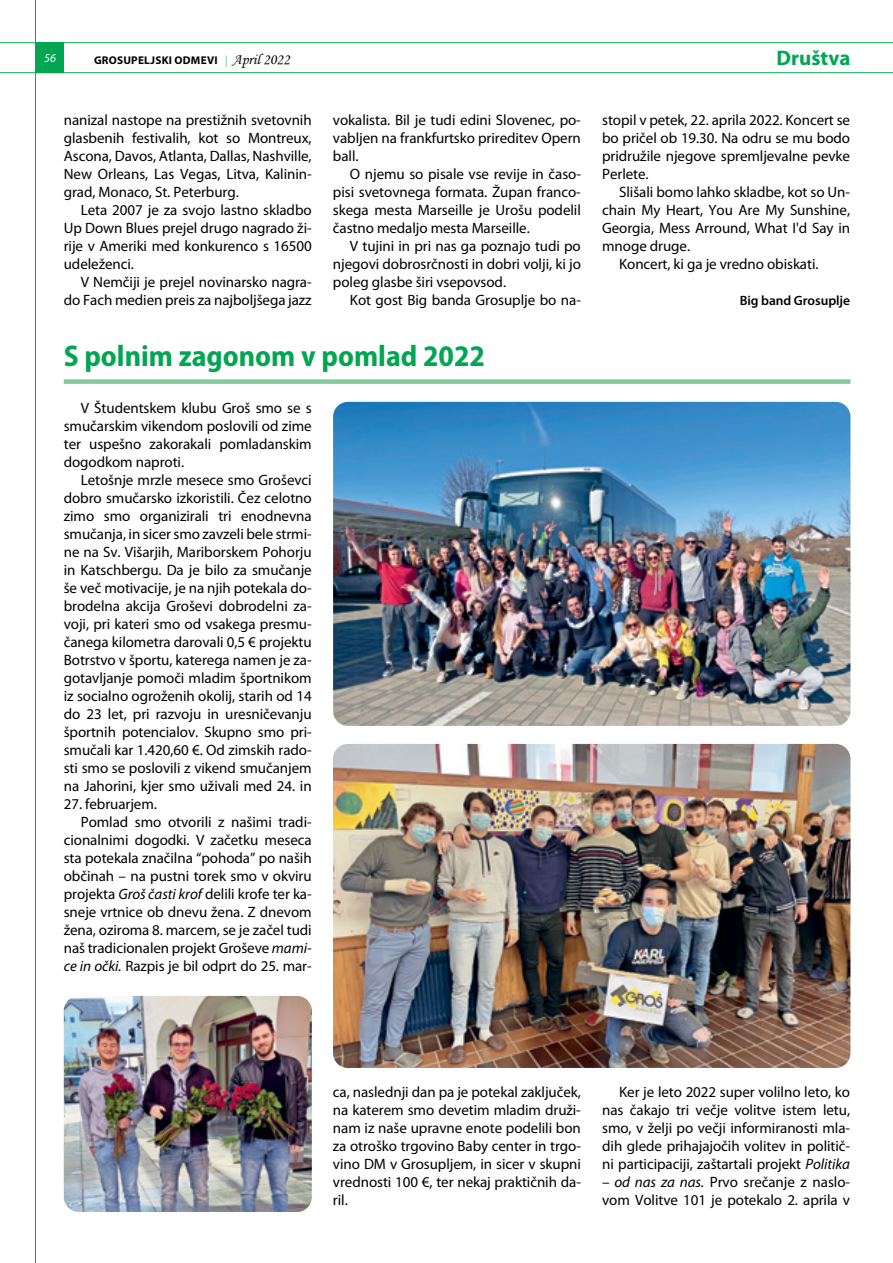
<style>
.page{position:relative;width:893px;height:1263px;background:#fff}
.page>*{position:absolute;margin:0;border:0;box-sizing:border-box;transform-origin:0 0}
.t1{font:700 semi-condensed 30px "Myriad Pro";color:#00a651}
.t2{font:700 21px "Myriad Pro";color:#00a651}
.t3{font:15px/18px "Myriad Pro";letter-spacing:-.005em;color:#000;text-align:justify}
.t4{font:600 13.5px "Myriad Pro";letter-spacing:-.005em;color:#000}
.t5{font:italic 12px "Myriad Pro";color:#fff}
.t6{font:700 11.25px "Myriad Pro";letter-spacing:.02em;color:#000}
.s1{font-weight:300;color:#00a651}
.s2{font-family:"Monotype Corsiva";font-weight:400;font-size:15px}
.s3{font-style:italic}
</style>
<div class="page">
<hr style="left:0;top:42px;width:893px;height:1px;background:#00a651">
<hr style="left:0;top:72px;width:893px;height:1px;background:#00a651">
<hr style="left:35px;top:0;width:1px;height:1263px;background:#00a651">
<div style="left:36px;top:42px;width:28px;height:31px;background:#00a651"></div>
<div style="left:64px;top:379px;width:786px;height:5px;background:#82ca9c"></div>
<img style="left:333px;top:402px;width:517px;height:324px">
<img style="left:333px;top:744px;width:517px;height:324px">
<img style="left:64px;top:996px;width:248px;height:216px">
<p class="t5" style="left:44px;top:51px;width:13px">56</p>
<p class="t6" style="left:94px;top:52px;width:197px">GROSUPELJSKI ODMEVI <span class="s1">|</span> <span class="s2">April 2022</span></p>
<h2 class="t2" style="left:777px;top:44px;width:75px">Društva</h2>
<p class="t3" style="left:64px;top:111px;width:249px">nanizal nastope na prestižnih svetovnih glasbenih festivalih, kot so Montreux, Ascona, Davos, Atlanta, Dallas, Nashville, New Orleans, Las Vegas, Litva, Kalinin&shy;grad, Monaco, St. Peterburg.</p>
<p class="t3" style="left:64px;top:201px;width:249px;text-indent:17px">Leta 2007 je za svojo lastno skladbo Up Down Blues prejel drugo nagrado ži&shy;rije v Ameriki med konkurenco s 16500 udeleženci.</p>
<p class="t3" style="left:64px;top:273px;width:249px;text-align:right">V Nemčiji je prejel novinarsko nagra&shy;do Fach medien preis za najboljšega jazz</p>
<p class="t3" style="left:333px;top:111px;width:249px">vokalista. Bil je tudi edini Slovenec, po&shy;vabljen na frankfurtsko prireditev Opern ball.</p>
<p class="t3" style="left:333px;top:165px;width:249px;text-indent:17px">O njemu so pisale vse revije in časo&shy;pisi svetovnega formata. Župan franco&shy;skega mesta Marseille je Urošu podelil častno medaljo mesta Marseille.</p>
<p class="t3" style="left:333px;top:237px;width:249px;text-indent:17px">V tujini in pri nas ga poznajo tudi po njegovi dobrosrčnosti in dobri volji, ki jo poleg glasbe širi vsepovsod.</p>
<p class="t3" style="left:350px;top:291px;width:232px">Kot gost Big banda Grosuplje bo na-</p>
<h1 class="t1" style="left:64px;top:339px;width:423px">S polnim zagonom v pomlad 2022</h1>
<p class="t3" style="left:64px;top:399px;width:249px;text-indent:17px">V Študentskem klubu Groš smo se s smučarskim vikendom poslovili od zime ter uspešno zakorakali pomladanskim dogodkom naproti.</p>
<p class="t3" style="left:64px;top:471px;width:249px;text-indent:17px">Letošnje mrzle mesece smo Groševci dobro smučarsko izkoristili. Čez celotno zimo smo organizirali tri enodnevna smučanja, in sicer smo zavzeli bele strmi&shy;ne na Sv. Višarjih, Mariborskem Pohorju in Katschbergu. Da je bilo za smučanje še več motivacije, je na njih potekala do&shy;brodelna akcija Groševi dobrodelni za&shy;voji, pri kateri smo od vsakega presmu&shy;čanega kilometra darovali 0,5 € projektu Botrstvo v športu, katerega namen je za&shy;gotavljanje pomoči mladim športnikom iz socialno ogroženih okolij, starih od 14 do 23 let, pri razvoju in uresničevanju športnih potencialov. Skupno smo pri&shy;smučali kar 1.420,60 €. Od zimskih rado&shy;sti smo se poslovili z vikend smučanjem na Jahorini, kjer smo uživali med 24. in</p>
<p class="t3" style="left:64px;top:795px;width:95px">27. februarjem.</p>
<p class="t3" style="left:81px;top:813px;width:232px">Pomlad smo otvorili z našimi tradi-</p>
<p class="t3" style="left:64px;top:831px;width:249px">cionalnimi dogodki. V začetku meseca</p>
<p class="t3" style="left:64px;top:849px;width:249px">sta potekala značilna “pohoda” po naših</p>
<p class="t3" style="left:64px;top:867px;width:249px">občinah – na pustni torek smo v okviru</p>
<p class="t3" style="left:64px;top:885px;width:249px">projekta <span class="s3">Groš časti krof</span> delili krofe ter ka-</p>
<p class="t3" style="left:64px;top:903px;width:249px">sneje vrtnice ob dnevu žena. Z dnevom</p>
<p class="t3" style="left:64px;top:921px;width:249px">žena, oziroma 8. marcem, se je začel tudi</p>
<p class="t3" style="left:64px;top:939px;width:249px">naš tradicionalen projekt Groševe <span class="s3">mami-</span></p>
<p class="t3" style="left:64px;top:957px;width:249px"><span class="s3">ce in očki.</span> Razpis je bil odprt do 25. mar-</p>
<p class="t3" style="left:602px;top:111px;width:249px">stopil v petek, 22. aprila 2022. Koncert se bo pričel ob 19.30. Na odru se mu bodo pridružile njegove spremljevalne pevke Perlete.</p>
<p class="t3" style="left:619px;top:183px;width:232px">Slišali bomo lahko skladbe, kot so Un-</p>
<p class="t3" style="left:602px;top:201px;width:249px">chain My Heart, You Are My Sunshine,</p>
<p class="t3" style="left:602px;top:219px;width:249px">Georgia, Mess Arround, What I'd Say in</p>
<p class="t3" style="left:602px;top:237px;width:89px">mnoge druge.</p>
<p class="t3" style="left:619px;top:255px;width:201px">Koncert, ki ga je vredno obiskati.</p>
<p class="t4" style="left:740px;top:292px;width:112px">Big band Grosuplje</p>
<p class="t3" style="left:333px;top:1083px;width:249px">ca, naslednji dan pa je potekal zaključek, na katerem smo devetim mladim druži&shy;nam iz naše upravne enote podelili bon za otroško trgovino Baby center in trgo&shy;vino DM v Grosupljem, in sicer v skupni vrednosti 100 €, ter nekaj praktičnih da&shy;ril.</p>
<p class="t3" style="left:602px;top:1083px;width:249px;text-indent:17px">Ker je leto 2022 super volilno leto, ko nas čakajo tri večje volitve istem letu, smo, v želji po večji informiranosti mla&shy;dih glede prihajajočih volitev in politič&shy;ni participaciji, zaštartali projekt <span class="s3">Politika</span></p>
<p class="t3" style="left:602px;top:1173px;width:249px"><span class="s3">– od nas za nas.</span> Prvo srečanje z naslo&shy;vom Volitve 101 je potekalo 2. aprila v</p>
</div>
